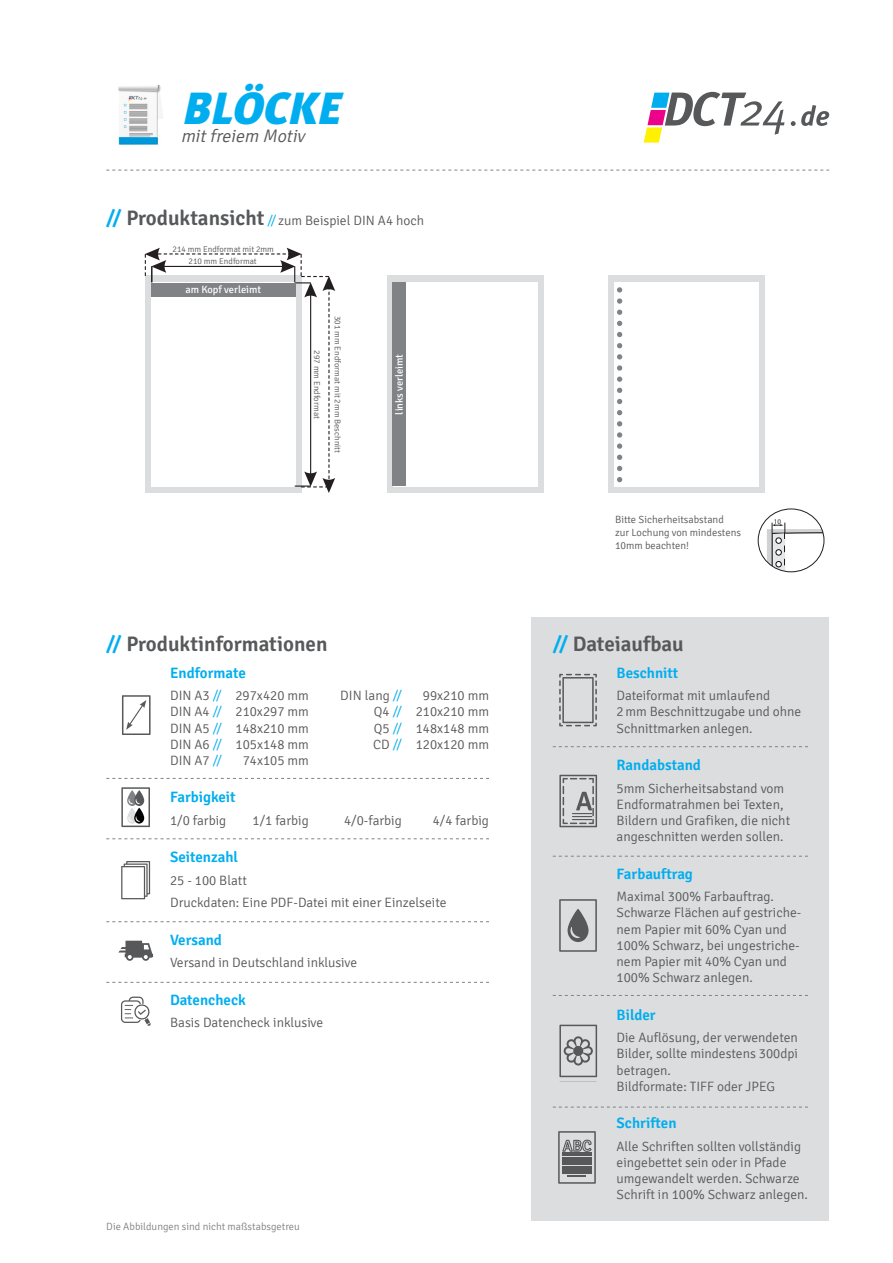
<style>
.page{position:relative;width:893px;height:1263px;background:#fff}
.page>*{position:absolute;margin:0;border:0;box-sizing:border-box;transform-origin:0 0}
.t1{font:italic 900 45px "Meta Plus";color:#00aeef}
.t2{font:600 21px "Signika";color:#57585a}
.t3{font:italic 300 18px "Signika";color:#57585a}
.t4{font:600 15px "Signika";color:#00aeef}
.t5{font:300 13.5px/16.2px "Signika";color:#57585a}
.t6{font:300 10.5px/12.6px "Signika";color:#57585a}
.t7{font:300 10.5px "Signika";color:#808285}
.t8{font:10.5px "Signika";color:#fff}
.t9{font:300 8.4px/12.3px "Signika";color:#57585a;text-align:center}
.t10{font:7.05px "Myriad Pro";color:#231f20}
.s1{font-weight:600;font-size:21px;color:#00aeef}
.s2{font-weight:600;font-size:21px}
.s3{color:#00aeef}
</style>
<div class="page">
<div style="left:531px;top:617px;width:298px;height:603px;background:#dcdddf"></div>
<img style="left:118px;top:85px;width:45px;height:60px">
<svg style="left:106px;top:170px;width:723px;height:1px"></svg>
<svg style="left:553px;top:746px;width:255px;height:1px"></svg>
<svg style="left:553px;top:856px;width:255px;height:1px"></svg>
<svg style="left:553px;top:995px;width:255px;height:1px"></svg>
<svg style="left:553px;top:1107px;width:255px;height:1px"></svg>
<svg style="left:106px;top:838px;width:383px;height:1px"></svg>
<svg style="left:106px;top:778px;width:383px;height:1px"></svg>
<svg style="left:106px;top:921px;width:383px;height:1px"></svg>
<svg style="left:106px;top:982px;width:383px;height:1px"></svg>
<svg style="left:122px;top:695px;width:29px;height:40px"></svg>
<svg style="left:121px;top:787px;width:29px;height:40px"></svg>
<svg style="left:121px;top:861px;width:29px;height:38px"></svg>
<svg style="left:118px;top:941px;width:35px;height:20px"></svg>
<svg style="left:121px;top:996px;width:30px;height:30px"></svg>
<svg style="left:559px;top:674px;width:38px;height:52px"></svg>
<svg style="left:559px;top:775px;width:38px;height:52px"></svg>
<svg style="left:559px;top:899px;width:38px;height:53px"></svg>
<svg style="left:559px;top:1025px;width:38px;height:52px"></svg>
<svg style="left:558px;top:1131px;width:38px;height:53px"></svg>
<div style="left:387px;top:276px;width:157px;height:217px;background:#dcdddf"></div>
<div style="left:608px;top:276px;width:157px;height:217px;background:#dcdddf"></div>
<div style="left:393px;top:282px;width:144px;height:205px;background:#fff"></div>
<div style="left:614px;top:282px;width:144px;height:205px;background:#fff"></div>
<svg style="left:145px;top:248px;width:190px;height:245px"></svg>
<svg style="left:767px;top:523px;width:57px;height:49px"></svg>
<div style="left:758px;top:509px;width:66px;height:63px;border:1px solid #231f20;border-radius:50%"></div>
<svg style="left:617px;top:287px;width:5px;height:17px"></svg>
<svg style="left:617px;top:310px;width:5px;height:5px"></svg>
<svg style="left:617px;top:321px;width:5px;height:5px"></svg>
<svg style="left:617px;top:332px;width:5px;height:5px"></svg>
<svg style="left:617px;top:343px;width:5px;height:5px"></svg>
<svg style="left:617px;top:354px;width:5px;height:5px"></svg>
<svg style="left:617px;top:365px;width:5px;height:17px"></svg>
<svg style="left:617px;top:388px;width:5px;height:5px"></svg>
<svg style="left:617px;top:399px;width:5px;height:5px"></svg>
<svg style="left:617px;top:410px;width:5px;height:5px"></svg>
<svg style="left:617px;top:421px;width:5px;height:5px"></svg>
<svg style="left:617px;top:432px;width:5px;height:17px"></svg>
<svg style="left:617px;top:455px;width:5px;height:5px"></svg>
<svg style="left:617px;top:466px;width:5px;height:5px"></svg>
<svg style="left:617px;top:477px;width:5px;height:5px"></svg>
<div style="left:151px;top:283px;width:144px;height:14px;background:#808285"></div>
<svg style="left:791px;top:105px;width:38px;height:21px"></svg>
<svg style="left:644px;top:92px;width:141px;height:51px"></svg>
<div style="left:393px;top:282px;width:13px;height:204px;background:#808285"></div>
<h1 class="t1" style="left:181px;top:82px;width:172px">BLÖCKE</h1>
<h3 class="t3" style="left:181px;top:126px;width:130px">mitfreiem Motiv</h3>
<p class="t5" style="left:106px;top:213px;width:319px"><span class="s1">//</span> <span class="s2">Produktansicht</span> <span class="s3">//</span> zum Beispiel DIN A4 hoch</p>
<p class="t9" style="left:173px;top:243px;width:103px">214 mm Endformat mit 2mm<br>210 mm Endformat</p>
<p class="t8" style="left:185px;top:284px;width:77px">am Kopf verleimt</p>
<p class="t9" style="left:323px;top:350px;width:70px;rotate:90deg">297 mm Endformat</p>
<p class="t9" style="left:344px;top:316px;width:139px;rotate:90deg">301 mm Endformat mit 2mm Beschnitt</p>
<p class="t8" style="left:393px;top:415px;width:62px;rotate:-90deg">links verleimt</p>
<h2 class="t2" style="left:106px;top:631px;width:223px"><span class="s3">//</span> Produktinformationen</h2>
<p class="t4" style="left:170px;top:664px;width:77px">Endformate</p>
<p class="t5" style="left:170px;top:688px;width:140px">DIN A3 <span class="s3">//</span> 297x420 mm</p>
<p class="t5" style="left:340px;top:688px;width:63px">DIN lang <span class="s3">//</span></p>
<p class="t5" style="left:423px;top:688px;width:68px">99x210 mm</p>
<p class="t5" style="left:170px;top:704px;width:140px">DIN A4 <span class="s3">//</span> 210x297 mm</p>
<p class="t5" style="left:374px;top:704px;width:117px">Q4 <span class="s3">//</span> 210x210 mm</p>
<p class="t5" style="left:170px;top:720px;width:140px">DIN A5 <span class="s3">//</span> 148x210 mm</p>
<p class="t5" style="left:374px;top:720px;width:117px">Q5 <span class="s3">//</span> 148x148 mm</p>
<p class="t5" style="left:170px;top:736px;width:140px">DIN A6 <span class="s3">//</span> 105x148 mm</p>
<p class="t5" style="left:373px;top:736px;width:117px">CD <span class="s3">//</span> 120x120 mm</p>
<p class="t5" style="left:170px;top:752px;width:53px">DIN A7 <span class="s3">//</span></p>
<p class="t5" style="left:243px;top:752px;width:68px">74x105 mm</p>
<p class="t4" style="left:170px;top:789px;width:67px">Farbigkeit</p>
<p class="t5" style="left:170px;top:812px;width:58px">1/0 farbig</p>
<p class="t5" style="left:253px;top:812px;width:58px">1/1 farbig</p>
<p class="t5" style="left:344px;top:812px;width:59px">4/0-farbig</p>
<p class="t5" style="left:433px;top:812px;width:58px">4/4 farbig</p>
<p class="t4" style="left:170px;top:849px;width:70px">Seitenzahl</p>
<p class="t5" style="left:170px;top:869px;width:278px;line-height:22.5px">25 - 100 Blatt<br>Druckdaten: Eine PDF-Datei mit einer Einzelseite</p>
<p class="t4" style="left:170px;top:931px;width:53px">Versand</p>
<p class="t5" style="left:170px;top:955px;width:189px">Versand in Deutschland inklusive</p>
<p class="t4" style="left:170px;top:991px;width:77px">Datencheck</p>
<p class="t5" style="left:170px;top:1015px;width:155px">Basis Datencheck inklusive</p>
<p class="t7" style="left:106px;top:1221px;width:195px">Die Abbildungen sind nicht maßstabsgetreu</p>
<p class="t6" style="left:615px;top:514px;width:127px">Bitte Sicherheitsabstand<br>zur Lochung von mindestens<br>10mm beachten!</p>
<p class="t10" style="left:774px;top:517px;width:9px">10</p>
<h2 class="t2" style="left:553px;top:631px;width:132px"><span class="s3">//</span> Dateiaufbau</h2>
<p class="t4" style="left:617px;top:664px;width:63px">Beschnitt</p>
<p class="t5" style="left:617px;top:688px;width:186px">Dateiformat mit umlaufend<br>2mm Beschnittzugabe und ohne<br>Schnittmarken anlegen.</p>
<p class="t4" style="left:617px;top:756px;width:86px">Randabstand</p>
<p class="t5" style="left:617px;top:780px;width:175px">5mm Sicherheitsabstand vom<br>Endformatrahmen bei Texten,<br>Bildern und Grafiken, die nicht angeschnitten werden sollen.</p>
<p class="t4" style="left:617px;top:865px;width:78px">Farbauftrag</p>
<p class="t5" style="left:617px;top:889px;width:186px">Maximal 300% Farbauftrag.<br>Schwarze Flächen auf gestriche&shy;nem Papier mit 60% Cyan und<br>100% Schwarz, bei ungestriche&shy;nem Papier mit 40% Cyan und<br>100% Schwarz anlegen.</p>
<p class="t4" style="left:617px;top:1006px;width:41px">Bilder</p>
<p class="t5" style="left:617px;top:1030px;width:183px">Die Auflösung, der verwendeten<br>Bilder, sollte mindestens 300dpi betragen.<br>Bildformate: TIFF oder JPEG</p>
<p class="t4" style="left:617px;top:1114px;width:61px">Schriften</p>
<p class="t5" style="left:617px;top:1138px;width:193px">Alle Schriften sollten vollständig eingebettet sein oder in Pfade umgewandelt werden. Schwarze<br>Schrift in 100% Schwarz anlegen.</p>
</div>
